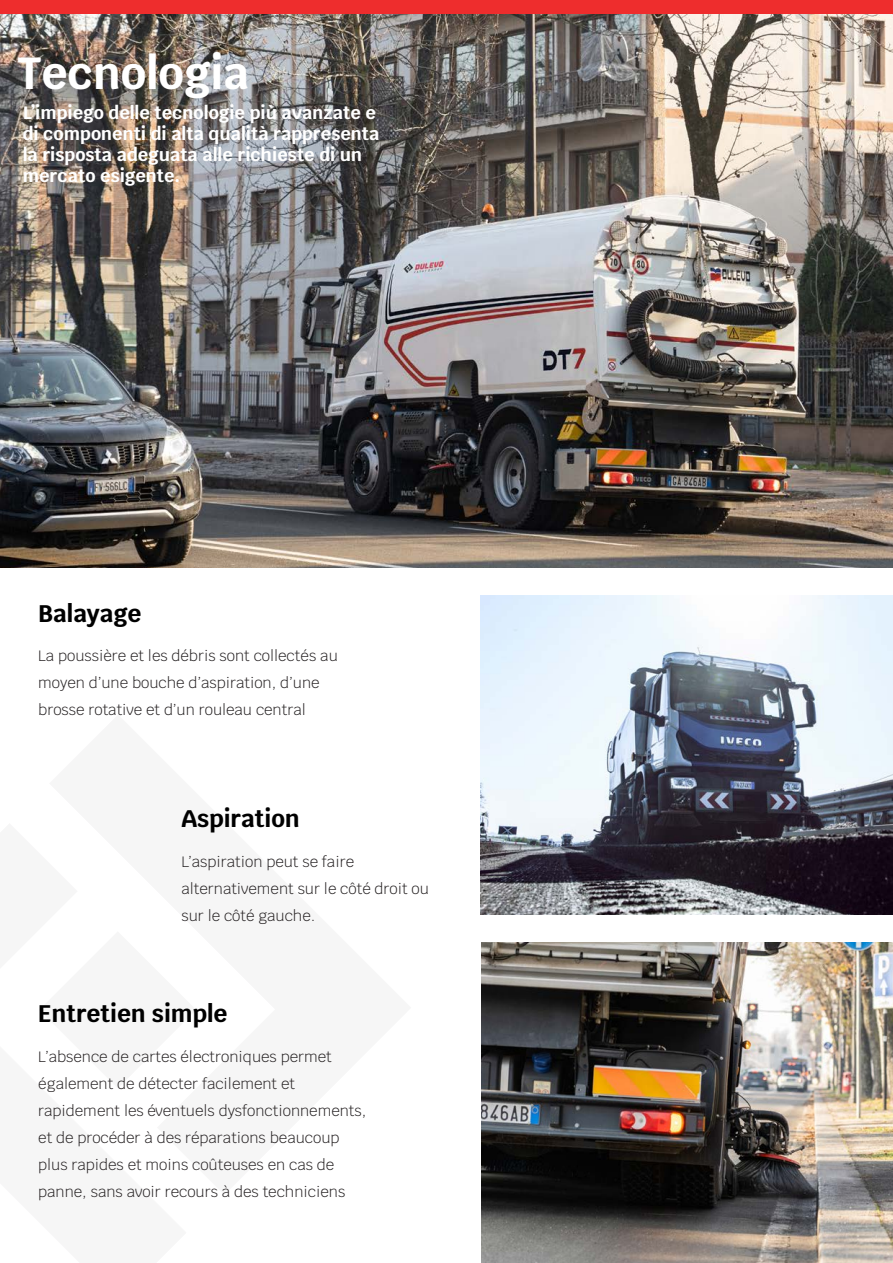
<style>
.page{position:relative;width:893px;height:1263px;background:#fff}
.page>*{position:absolute;margin:0;border:0;box-sizing:border-box;transform-origin:0 0}
.Stile_di_paragrafo_1{font:700 45px "Krub";color:#fff}
.t1{font:700 24px "Krub";color:#000}
.t2{font:700 18px/21px "Krub";color:#fff}
.Paragrafo{font:300 15px/27px "Krub";color:#231f20}
</style>
<div class="page">
<div style="left:0;top:0;width:893px;height:15px;background:#ee2d2d"></div>
<img style="left:0;top:15px;width:893px;height:553px">
<img style="left:482px;top:943px;width:411px;height:320px">
<img style="left:480px;top:596px;width:413px;height:319px">
<p class="Stile_di_paragrafo_1" style="left:17px;top:47px;width:233px">Tecnologia</p>
<p class="t2" style="left:23px;top:102px;width:358px">L’impiego delle tecnologie più avanzate e di componenti di alta qualità rappresenta la risposta adeguata alle richieste di un mercato esigente.</p>
<p class="t1" style="left:38px;top:599px;width:105px">Balayage</p>
<p class="Paragrafo" style="left:38px;top:643px;width:301px">La poussière et les débris sont collectés au moyen d’une bouche d’aspiration, d’une brosse rotative et d’un rouleau central</p>
<p class="t1" style="left:181px;top:805px;width:120px">Aspiration</p>
<p class="Paragrafo" style="left:181px;top:848px;width:249px">L’aspiration peut se faire alternativement sur le côté droit ou sur le côté gauche.</p>
<p class="t1" style="left:38px;top:1000px;width:191px">Entretien simple</p>
<p class="Paragrafo" style="left:38px;top:1043px;width:330px">L’absence de cartes électroniques permet également de détecter facilement et rapidement les éventuels dysfonctionnements, et de procéder à des réparations beaucoup plus rapides et moins coûteuses en cas de panne, sans avoir recours à des techniciens</p>
</div>
